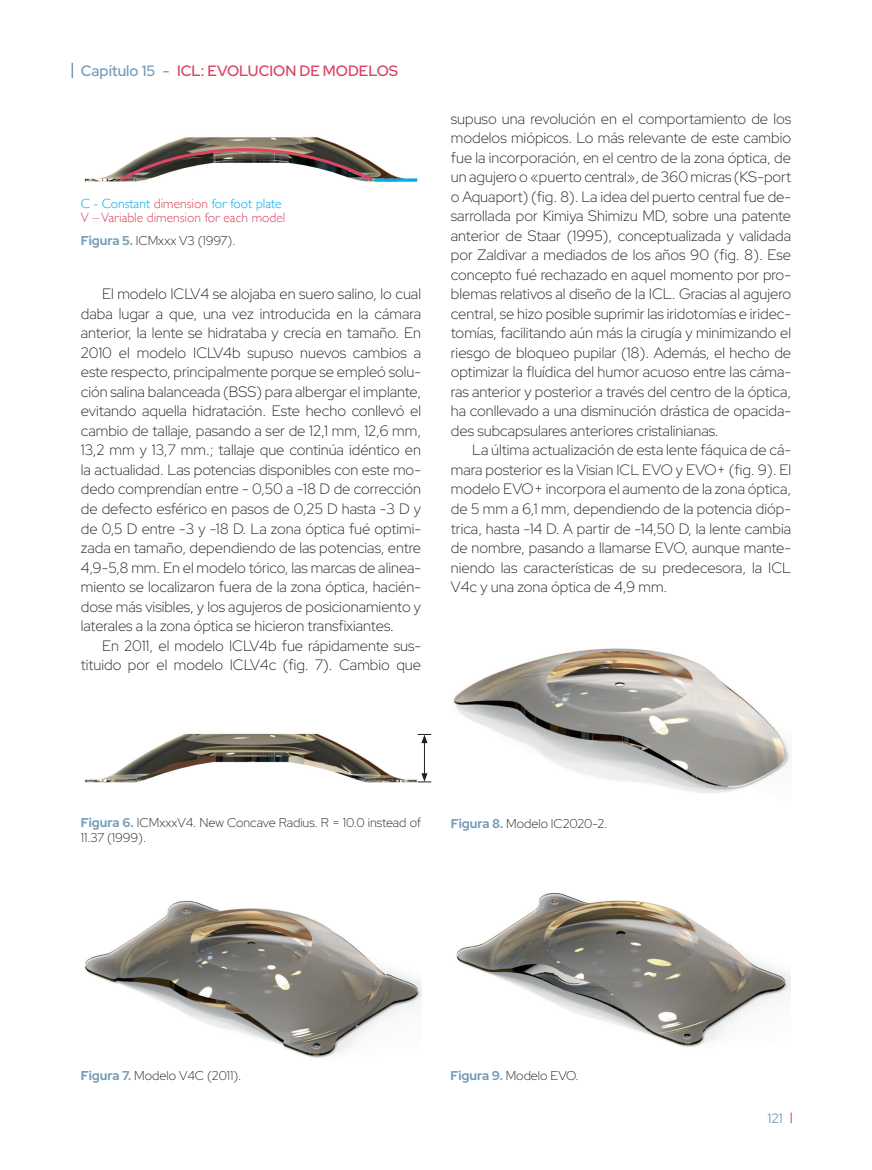
<style>
.page{position:relative;width:872px;height:1170px;background:#fff}
.page>*{position:absolute;margin:0;border:0;box-sizing:border-box;transform-origin:0 0}
.t1{font:300 15px/19.5px "Red Hat Display";color:#231f20;text-align:justify}
.t2{font:600 15px "Red Hat Display";color:#da4661}
.t3{font:300 13.5px/13.5px "Gill Sans";color:#da4661}
.t4{font:13.5px "Red Hat Display";color:#759cb8}
.t5{font:300 12.75px/15.3px "Red Hat Display";color:#231f20}
.s1{color:#759cb8}
.s2{color:#00aeef}
.s3{font-weight:700;color:#759cb8}
</style>
<div class="page">
<svg style="left:72px;top:63px;width:1px;height:15px"></svg>
<img style="left:456px;top:892px;width:334px;height:155px">
<img style="left:85px;top:900px;width:336px;height:158px">
<img style="left:453px;top:648px;width:338px;height:146px">
<img style="left:84px;top:137px;width:334px;height:45px">
<svg style="left:117px;top:147px;width:258px;height:35px"></svg>
<hr style="left:374px;top:178px;width:43px;height:3px;background:#00aeef">
<img style="left:85px;top:733px;width:336px;height:50px">
<hr style="left:424px;top:739px;width:1px;height:38px;background:#231f20">
<svg style="left:418px;top:734px;width:13px;height:9px"></svg>
<svg style="left:418px;top:773px;width:13px;height:9px"></svg>
<p class="t2" style="left:81px;top:61px;width:319px"><span class="s1">Capítulo 15 -</span> ICL: EVOLUCION DE MODELOS</p>
<p class="t3" style="left:81px;top:196px;width:206px"><span class="s2">C - Constant</span> dimension <span class="s2">for foot plate<br></span>V – Variable dimension for each model</p>
<p class="t5" style="left:81px;top:232px;width:156px"><span class="s3">Figura 5.</span> ICMxxx V3 (1997).</p>
<p class="t1" style="left:81px;top:284px;width:342px;text-indent:21px">El modelo ICLV4 se alojaba en suero salino, lo cual daba lugar a que, una vez introducida en la cámara anterior, la lente se hidrataba y crecía en tamaño. En 2010 el modelo ICLV4b supuso nuevos cambios a este respecto, principalmente porque se empleó solu&shy;ción salina balanceada (BSS) para albergar el implante, evitando aquella hidratación. Este hecho conllevó el cambio de tallaje, pasando a ser de 12,1 mm, 12,6 mm, 13,2 mm y 13,7 mm.; tallaje que continúa idéntico en la actualidad. Las potencias disponibles con este mo&shy;dedo comprendían entre - 0,50 a -18 D de corrección de defecto esférico en pasos de 0,25 D hasta -3 D y de 0,5 D entre -3 y -18 D. La zona óptica fué optimi&shy;zada en tamaño, dependiendo de las potencias, entre 4,9-5,8 mm. En el modelo tórico, las marcas de alinea&shy;miento se localizaron fuera de la zona óptica, hacién&shy;dose más visibles, y los agujeros de posicionamiento y laterales a la zona ó ptica se hicieron transfixiantes.</p>
<p class="t1" style="left:81px;top:635px;width:342px;text-align:right">En 2011, el modelo ICLV4b fue rá pidamente sus&shy;tituido por el modelo ICLV4c (fig. 7). Cambio que</p>
<p class="t1" style="left:451px;top:108px;width:342px">supuso una revolución en el comportamiento de los modelos miópicos. Lo más relevante de este cambio fue la incorporación, en el centro de la zona óptica, de un agujero o «puerto central», de 360 micras (KS-port o Aquaport) (fig. 8). La idea del puerto central fue de&shy;sarrollada por Kimiya Shimizu MD, sobre una patente anterior de Staar (1995), conceptualizada y validada por Zaldivar a mediados de los años 90 (fig. 8). Ese concepto fué rechazado en aquel momento por pro&shy;blemas relativos al diseño de la ICL. Gracias al agujero central, se hizo posible suprimir las iridotomías e iridec&shy;tomías, facilitando aún más la cirugía y minimizando el riesgo de bloqueo pupilar (18). Además, el hecho de optimizar la fluídica del humor acuoso entre las cáma&shy;ras anterior y posterior a través del centro de la óptica, ha conllevado a una disminución drástica de opacida&shy;des subcapsulares anteriores cristalinianas.</p>
<p class="t1" style="left:451px;top:440px;width:342px;text-indent:21px">La última actualización de esta lente fáquica de cá&shy;mara posterior es la Visian ICL EVO y EVO+ (fig. 9). El modelo EVO+ incorpora el aumento de la zona óptica, de 5 mm a 6,1 mm, dependiendo de la potencia dióp&shy;trica, hasta -14 D. A partir de -14,50 D, la lente cambia de nombre, pasando a llamarse EVO, aunque mante&shy;niendo las características de su predecesora, la ICL V4c y una zona óptica de 4,9 mm.</p>
<p class="t5" style="left:81px;top:814px;width:342px"><span class="s3">Figura 6.</span> ICMxxxV4. New Concave Radius. R = 10.0 instead of<br>11.37 (1999).</p>
<p class="t5" style="left:451px;top:815px;width:158px"><span class="s3">Figura 8.</span> Modelo IC2020-2.</p>
<p class="t5" style="left:81px;top:1067px;width:162px"><span class="s3">Figura 7.</span> Modelo V4C (2011).</p>
<p class="t5" style="left:450px;top:1067px;width:130px"><span class="s3">Figura 9.</span> Modelo EVO.</p>
<p class="t4" style="left:767px;top:1108px;width:17px">121</p>
</div>
